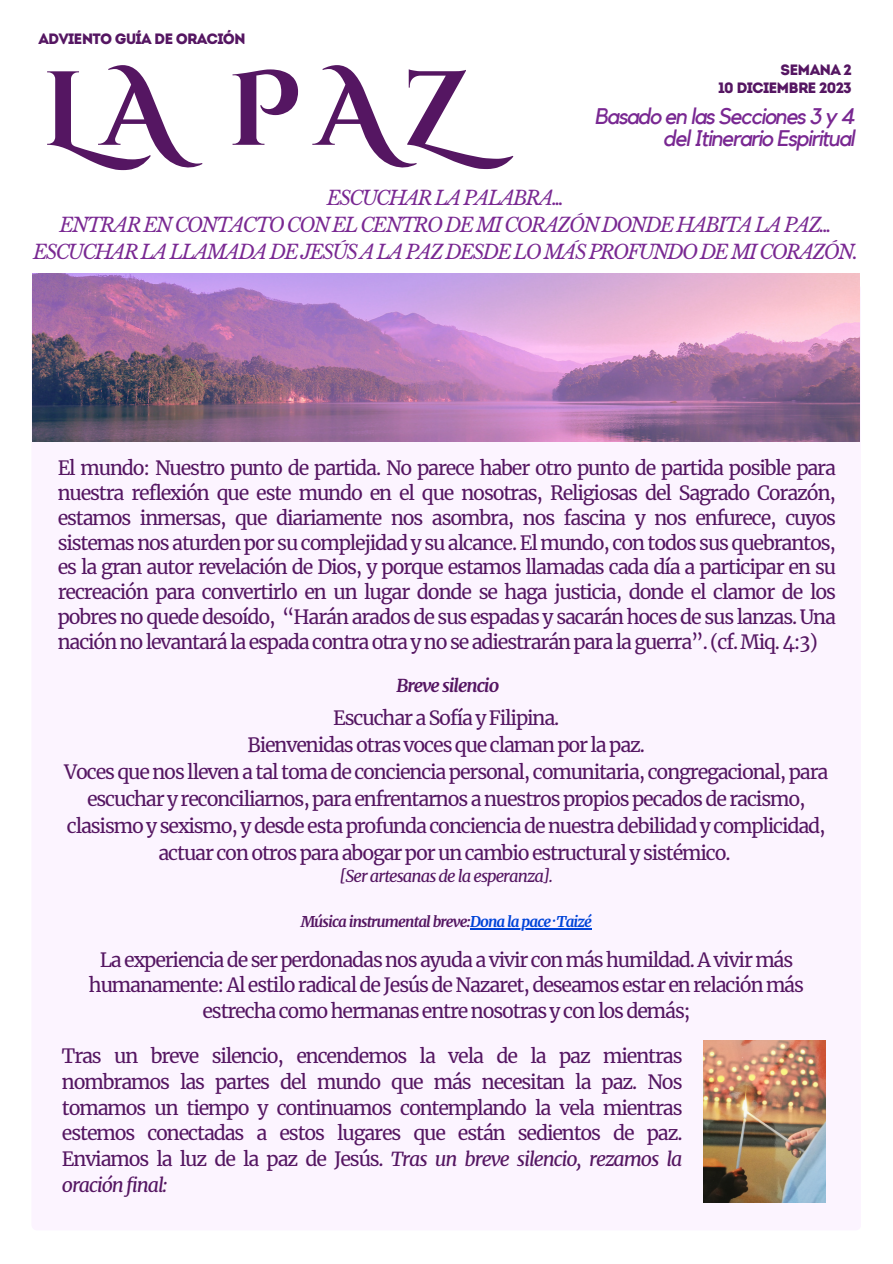
<style>
.page{position:relative;width:893px;height:1264px;background:#fff}
.page>*{position:absolute;margin:0;border:0;box-sizing:border-box;transform-origin:0 0}
.t1{font:700 105px "Cinzel Decorative";color:#551662}
.t2{font:italic 22.5px/22.5px "Kollektif";letter-spacing:-.055em;color:#792892;text-align:right}
.t3{font:19.5px/24.8px "Merriweather";letter-spacing:-.055em;color:#551662;text-align:center}
.t4{font:italic 19.5px "Libre Baskerville";letter-spacing:-.085em;color:#792892}
.t5{font:italic 700 18px "Merriweather";letter-spacing:-.055em;color:#551662}
.t6{font:italic 16.5px "Merriweather";letter-spacing:-.055em;color:#551662}
.t7{font:15px "Intro";letter-spacing:-.055em;color:#551662}
.t8{font:italic 700 15px "Merriweather";letter-spacing:-.055em;color:#551662}
.s1{color:#0043d8}
.s2{font-style:italic}
</style>
<div class="page">
<div style="left:31px;top:284px;width:830px;height:946px;background:#fcf4ff;border-radius:6px"></div>
<img style="left:33px;top:273px;width:826px;height:169px">
<img style="left:703px;top:1040px;width:122px;height:162px">
<hr style="left:470px;top:928px;width:121px;height:1px;background:#0043d8">
<p class="t7" style="left:38px;top:33px;width:209px">ADVIENTO GUÍA DE ORACIÓN</p>
<p class="t1" style="left:43px;top:42px;width:429px">LA PAZ</p>
<p class="t4" style="left:327px;top:186px;width:239px">ESCUCHAR LA PALABRA...</p>
<p class="t4" style="left:59px;top:213px;width:774px">ENTRAR EN CONTACTO CON EL CENTRO DE MI CORAZÓN DONDE HABITA LA PAZ...</p>
<p class="t4" style="left:33px;top:240px;width:826px">ESCUCHAR LA LLAMADA DE JESÚS A LA PAZ DESDE LO MÁS PROFUNDO DE MI CORAZÓN.</p>
<p class="t7" style="left:780px;top:64px;width:72px">SEMANA 2</p>
<p class="t7" style="left:718px;top:82px;width:135px">10 DICIEMBRE 2023</p>
<p class="t2" style="left:594px;top:106px;width:261px">Basado en las Secciones 3 y 4 del Itinerario Espiritual</p>
<p class="t3" style="left:58px;top:456px;width:779px;text-align:justify">El mundo: Nuestro punto de partida. No parece haber otro punto de partida posible para nuestra reflexión que este mundo en el que nosotras, Religiosas del Sagrado Corazón, estamos inmersas, que diariamente nos asombra, nos fascina y nos enfurece, cuyos sistemas nos aturden por su complejidad y su alcance. El mundo, con todos sus quebrantos, es la gran autor revelación de Dios, y porque estamos llamadas cada día a participar en su recreación para convertirlo en un lugar donde se haga justicia, donde el clamor de los pobres no quede desoído, “Harán arados de sus espadas y sacarán hoces de sus lanzas. Una nación no levantará la espada contra otra y no se adiestrarán para la guerra”. (cf. Miq. 4:3)</p>
<p class="t5" style="left:396px;top:674px;width:104px">Breve silencio</p>
<p class="t3" style="left:333px;top:705px;width:227px">Escuchar a Sofía y Filipina.</p>
<p class="t3" style="left:247px;top:732px;width:399px">Bienvenidas otras voces que claman por la paz.</p>
<p class="t3" style="left:64px;top:758px;width:765px;line-height:27px">Voces que nos lleven a tal toma de conciencia personal, comunitaria, congregacional, para escuchar y reconciliarnos, para enfrentarnos a nuestros propios pecados de racismo, clasismo y sexismo, y desde esta profunda conciencia de nuestra debilidad y complicidad, actuar con otros para abogar por un cambio estructural y sistémico.</p>
<p class="t6" style="left:339px;top:865px;width:215px">[Ser artesanas de la esperanza].</p>
<p class="t8" style="left:300px;top:912px;width:293px">Música instrumental breve:<span class="s1">Dona la pace · Taizé</span></p>
<p class="t3" style="left:89px;top:947px;width:716px;line-height:25.7px">La experiencia de ser perdonadas nos ayuda a vivir con más humildad. A vivir más humanamente: Al estilo radical de Jesús de Nazaret, deseamos estar en relación más estrecha como hermanas entre nosotras y con los demás;</p>
<p class="t3" style="left:62px;top:1042px;width:622px;line-height:25.8px;text-align:justify">Tras un breve silencio, encendemos la vela de la paz mientras nombramos las partes del mundo que más necesitan la paz. Nos tomamos un tiempo y continuamos contemplando la vela mientras estemos conectadas a estos lugares que están sedientos de paz.<br>Enviamos la luz de la paz de Jesús. <span class="s2">Tras un breve silencio, rezamos la oración final:</span></p>
</div>
